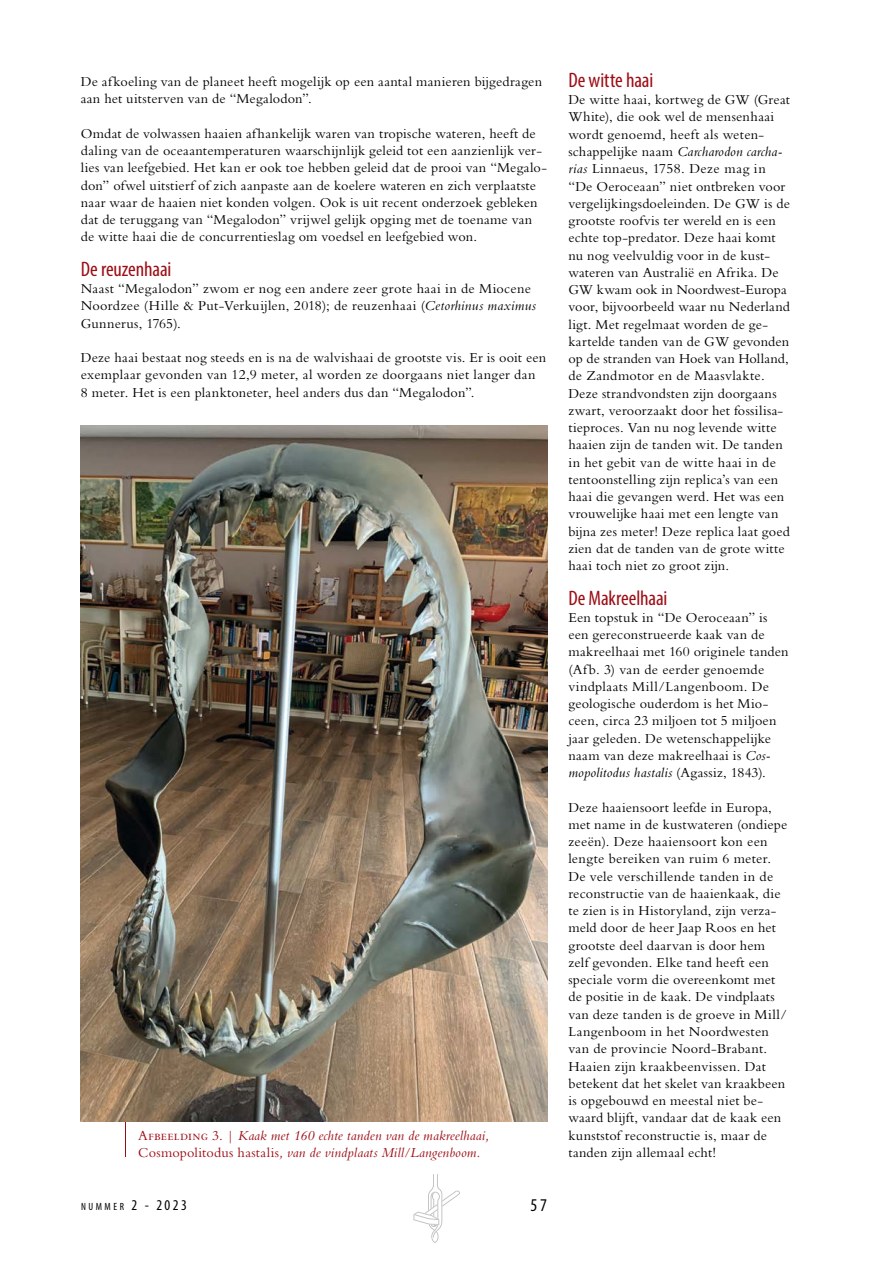
<style>
.page{position:relative;width:893px;height:1263px;background:#fff}
.page>*{position:absolute;margin:0;border:0;box-sizing:border-box;transform-origin:0 0}
.t1{font:condensed 21px "Myriad Pro";letter-spacing:-.005em;color:#9d0d15}
.t2{font:condensed 18px "Myriad Pro";color:#000}
.t3{font:14.25px/17.2px "Bembo Std";letter-spacing:.015em;color:#000}
.t4{font:italic 14.25px/17.2px "Bembo Std";letter-spacing:.01em;color:#9d0d15}
.t5{font:condensed 10.5px "Myriad Pro";letter-spacing:.245em;color:#000}
.s1{font-style:italic}
.s2{font-style:normal}
.s3{font-size:15px}
</style>
<div class="page">
<svg style="left:413px;top:1174px;width:47px;height:69px"></svg>
<hr style="left:126px;top:1117px;width:1px;height:40px;background:#9d0d15">
<img style="left:81px;top:426px;width:466px;height:695px">
<p class="t3" style="left:81px;top:73px;width:463px">De afkoeling van de planeet heeft mogelijk op een aantal manieren bijgedragen aan het uitsterven van de “Megalodon”.</p>
<p class="t3" style="left:81px;top:125px;width:468px">Omdat de volwassen haaien afhankelijk waren van tropische wateren, heeft de daling van de oceaantemperaturen waarschijnlijk geleid tot een aanzienlijk ver&shy;lies van leefgebied. Het kan er ook toe hebben geleid dat de prooi van “Megalo&shy;don” ofwel uitstierf of zich aanpaste aan de koelere wateren en zich verplaatste naar waar de haaien niet konden volgen. Ook is uit recent onderzoek gebleken dat de teruggang van “Megalodon” vrijwel gelijk opging met de toename van de witte haai die de concurrentieslag om voedsel en leefgebied won.</p>
<h1 class="t1" style="left:81px;top:256px;width:92px">De reuzenhaai</h1>
<p class="t3" style="left:81px;top:280px;width:457px">Naast “Megalodon” zwom er nog een andere zeer grote haai in de Miocene<br>Noordzee (Hille &amp; Put-Verkuijlen, 2018); de reuzenhaai (<span class="s1">Cetorhinus maximus<br></span>Gunnerus, 1765).</p>
<p class="t3" style="left:81px;top:349px;width:467px">Deze haai bestaat nog steeds en is na de walvishaai de grootste vis. Er is ooit een exemplaar gevonden van 12,9 meter, al worden ze doorgaans niet langer dan<br>8 meter. Het is een planktoneter, heel anders dus dan “Megalodon”.</p>
<p class="t4" style="left:138px;top:1126px;width:353px"><span class="s2">Afbeelding 3. |</span> Kaak met 160 echte tanden van de makreelhaai,<br><span class="s2">Cosmopolitodus hastalis</span>, van de vindplaats Mill/Langenboom.</p>
<p class="t5" style="left:81px;top:1200px;width:107px">NUMMER <span class="s3">2 - 2023</span></p>
<p class="t2" style="left:530px;top:1194px;width:18px">57</p>
<h1 class="t1" style="left:568px;top:67px;width:86px">De witte haai</h1>
<p class="t3" style="left:568px;top:91px;width:223px">De witte haai, kortweg de GW (Great White), die ook wel de mensenhaai wordt genoemd, heeft als weten&shy;schappelijke naam <span class="s1">Carcharodon carcha&shy;rias</span> Linnaeus, 1758. Deze mag in “De Oeroceaan” niet ontbreken voor vergelijkingsdoeleinden. De GW is de grootste roofvis ter wereld en is een echte top-predator. Deze haai komt nu nog veelvuldig voor in de kust&shy;wateren van Australië en Afrika. De GW kwam ook in Noordwest-Europa voor, bijvoorbeeld waar nu Nederland ligt. Met regelmaat worden de ge&shy;kartelde tanden van de GW gevonden op de stranden van Hoek van Holland, de Zandmotor en de Maasvlakte.<br>Deze strandvondsten zijn doorgaans zwart, veroorzaakt door het fossilisa&shy;tieproces. Van nu nog levende witte haaien zijn de tanden wit. De tanden in het gebit van de witte haai in de tentoonstelling zijn replica’s van een haai die gevangen werd. Het was een vrouwelijke haai met een lengte van bijna zes meter! Deze replica laat goed zien dat de tanden van de grote witte haai toch niet zo groot zijn.</p>
<h1 class="t1" style="left:568px;top:585px;width:100px">De Makreelhaai</h1>
<p class="t3" style="left:568px;top:608px;width:222px">Een topstuk in “De Oeroceaan” is een gereconstrueerde kaak van de makreelhaai met 160 originele tanden (Afb. 3) van de eerder genoemde vindplaats Mill/Langenboom. De geologische ouderdom is het Mio&shy;ceen, circa 23 miljoen tot 5 miljoen jaar geleden. De wetenschappelijke naam van deze makreelhaai is <span class="s1">Cos&shy;mopolitodus hastalis</span> (Agassiz, 1843).</p>
<p class="t3" style="left:568px;top:798px;width:220px">Deze haaiensoort leefde in Europa, met name in de kustwateren (ondiepe zeeën). Deze haaiensoort kon een lengte bereiken van ruim 6 meter.<br>De vele verschillende tanden in de reconstructie van de haaienkaak, die te zien is in Historyland, zijn verza&shy;meld door de heer Jaap Roos en het grootste deel daarvan is door hem zelf gevonden. Elke tand heeft een speciale vorm die overeenkomt met de positie in de kaak. De vindplaats van deze tanden is de groeve in Mill/ Langenboom in het Noordwesten van de provincie Noord-Brabant.<br>Haaien zijn kraakbeenvissen. Dat betekent dat het skelet van kraakbeen is opgebouwd en meestal niet be&shy;waard blijft, vandaar dat de kaak een kunststof reconstructie is, maar de tanden zijn allemaal echt!</p>
</div>
